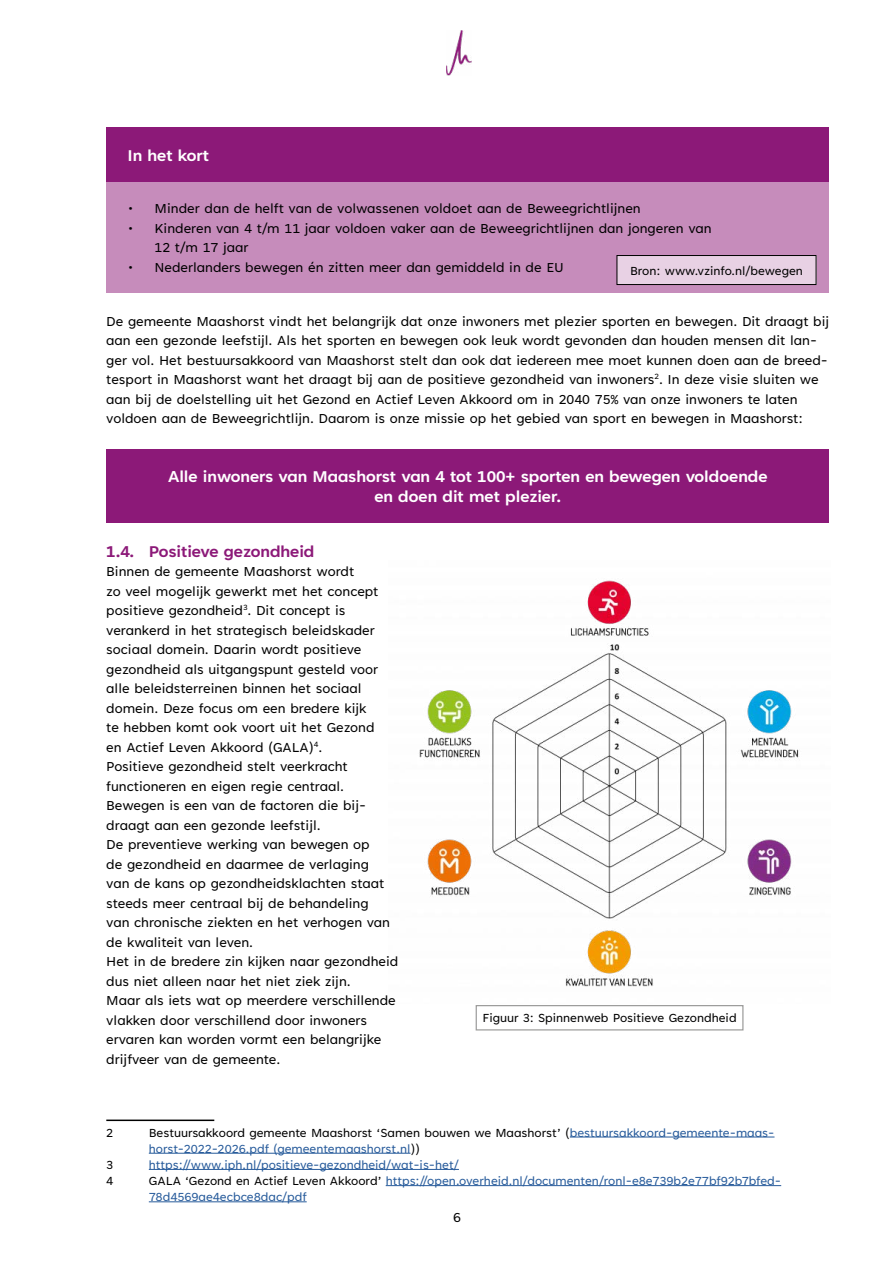
<style>
.page{position:relative;width:893px;height:1263px;background:#fff}
.page>*{position:absolute;margin:0;border:0;box-sizing:border-box;transform-origin:0 0}
.t1{font:700 18px/19.5px "Tenorite";color:#fff;text-align:center}
.t2{font:700 18px "Tenorite";color:#8c1978}
.t3{font:15px/19.5px "Tenorite";color:#000}
.t4{font:13.5px/16.2px "Tenorite";color:#275b9b}
.t5{font:13.5px "Tenorite";color:#000}
.s1{color:#000}
</style>
<div class="page">
<img style="left:447px;top:30px;width:25px;height:45px">
<div style="left:106px;top:128px;width:723px;height:54px;background:#8c1978"></div>
<div style="left:106px;top:182px;width:723px;height:111px;background:#c68cbb"></div>
<div style="left:106px;top:449px;width:723px;height:74px;background:#8c1978"></div>
<hr style="left:106px;top:1119px;width:108px;height:2px;background:#000">
<hr style="left:570px;top:1137px;width:204px;height:1px;background:#275b9b">
<hr style="left:149px;top:1153px;width:261px;height:1px;background:#275b9b">
<hr style="left:149px;top:1169px;width:310px;height:1px;background:#275b9b">
<hr style="left:386px;top:1185px;width:395px;height:1px;background:#275b9b">
<hr style="left:149px;top:1201px;width:158px;height:1px;background:#275b9b">
<div style="left:617px;top:255px;width:199px;height:30px;background:#e8d1e4"></div>
<div style="left:617px;top:255px;width:199px;height:30px;border:1px solid #000"></div>
<img style="left:419px;top:580px;width:380px;height:407px">
<div style="left:476px;top:1005px;width:267px;height:25px;border:1px solid #9d9d9c"></div>
<p class="t1" style="left:128px;top:147px;width:83px">In het kort</p>
<p class="t3" style="left:128px;top:200px;width:515px">• Minder dan de helft van de volwassenen voldoet aan de Beweegrichtlijnen</p>
<p class="t3" style="left:155px;top:219px;width:558px;text-indent:-27px">• Kinderen van 4 t/m 11 jaar voldoen vaker aan de Beweegrichtlijnen dan jongeren van<br>12 t/m 17 jaar</p>
<p class="t3" style="left:128px;top:258px;width:438px">• Nederlanders bewegen én zitten meer dan gemiddeld in de EU</p>
<p class="t5" style="left:630px;top:263px;width:174px">Bron: www.vzinfo.nl/bewegen</p>
<p class="t3" style="left:106px;top:312px;width:724px">De gemeente Maashorst vindt het belangrijk dat onze inwoners met plezier sporten en bewegen. Dit draagt bij aan een gezonde leefstijl. Als het sporten en bewegen ook leuk wordt gevonden dan houden mensen dit lan&shy;ger vol. Het bestuursakkoord van Maashorst stelt dan ook dat iedereen mee moet kunnen doen aan de breed&shy;tesport in Maashorst want het draagt bij aan de positieve gezondheid van inwoners<sup>2</sup>. In deze visie sluiten we aan bij de doelstelling uit het Gezond en Actief Leven Akkoord om in 2040 75% van onze inwoners te laten voldoen aan de Beweegrichtlijn. Daarom is onze missie op het gebied van sport en bewegen in Maashorst:</p>
<p class="t1" style="left:168px;top:468px;width:601px">Alle inwoners van Maashorst van 4 tot 100+ sporten en bewegen voldoende en doen dit met plezier.</p>
<p class="t2" style="left:106px;top:542px;width:210px">1.4. Positieve gezondheid</p>
<p class="t3" style="left:106px;top:562px;width:294px">Binnen de gemeente Maashorst wordt<br>zo veel mogelijk gewerkt met het concept positieve gezondheid<sup>3</sup>. Dit concept is verankerd in het strategisch beleidskader sociaal domein. Daarin wordt positieve gezondheid als uitgangspunt gesteld voor alle beleidsterreinen binnen het sociaal domein. Deze focus om een bredere kijk<br>te hebben komt ook voort uit het Gezond<br>en Actief Leven Akkoord (GALA)<sup>4</sup>.<br>Positieve gezondheid stelt veerkracht functioneren en eigen regie centraal.<br>Bewegen is een van de factoren die bij&shy;draagt aan een gezonde leefstijl.<br>De preventieve werking van bewegen op<br>de gezondheid en daarmee de verlaging<br>van de kans op gezondheidsklachten staat steeds meer centraal bij de behandeling<br>van chronische ziekten en het verhogen van de kwaliteit van leven.<br>Het in de bredere zin kijken naar gezondheid dus niet alleen naar het niet ziek zijn.<br>Maar als iets wat op meerdere verschillende vlakken door verschillend door inwoners ervaren kan worden vormt een belangrijke drijfveer van de gemeente.</p>
<p class="t5" style="left:482px;top:1011px;width:256px">Figuur 3: Spinnenweb Positieve Gezondheid</p>
<p class="t5" style="left:106px;top:1125px;width:9px">2</p>
<p class="t4" style="left:149px;top:1125px;width:627px"><span class="s1">Bestuursakkoord gemeente Maashorst ‘Samen bouwen we Maashorst’ (</span>bestuursakkoord-gemeente-maas&shy;horst-2022-2026.pdf (gemeentemaashorst.nl<span class="s1">))</span></p>
<p class="t5" style="left:106px;top:1158px;width:9px">3</p>
<p class="t4" style="left:149px;top:1157px;width:312px">https://www.iph.nl/positieve-gezondheid/wat-is-het/</p>
<p class="t5" style="left:106px;top:1174px;width:9px">4</p>
<p class="t4" style="left:149px;top:1174px;width:634px"><span class="s1">GALA ‘Gezond en Actief Leven Akkoord’</span> https://open.overheid.nl/documenten/ronl-e8e739b2e77bf92b7bfed-<br>78d4569ae4ecbce8dac/pdf</p>
<p class="t3" style="left:453px;top:1208px;width:9px">6</p>
</div>
